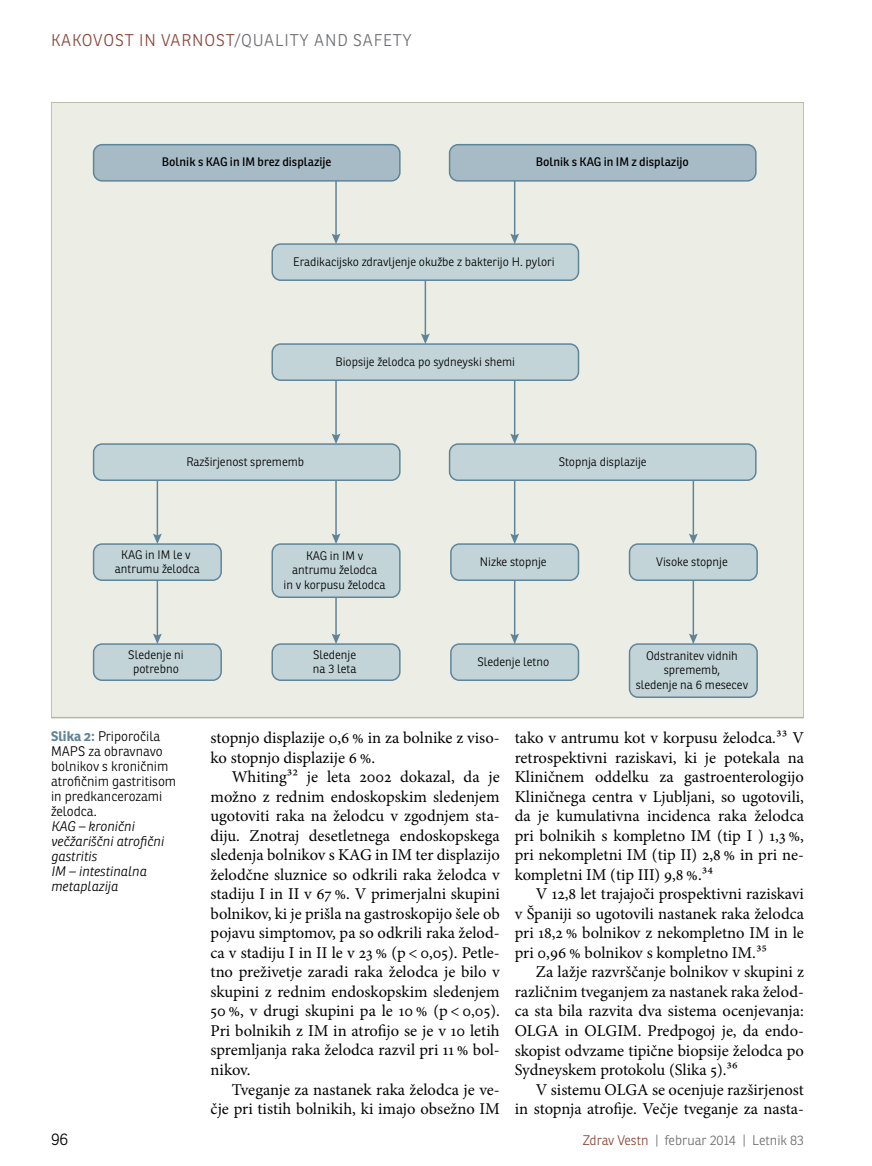
<style>
.page{position:relative;width:872px;height:1166px;background:#fff}
.page>*{position:absolute;margin:0;border:0;box-sizing:border-box;transform-origin:0 0}
.t1{font:16.5px/19.5px "Minion Pro";color:#000}
.t2{font:300 16.5px "Ronnia";color:#6d6e71}
.t3{font:300 16.5px "Ronnia";letter-spacing:.05em;color:#8a4638}
.t4{font:300 16.5px "Ronnia";color:#000}
.t5{font:300 13.5px/15px "Ronnia";color:#000}
.t6{font:italic 300 13.5px/15px "Ronnia";color:#000}
.t7{font:300 13.5px "Ronnia";color:#6d6e71}
.t8{font:300 12px/14.4px "Ronnia";color:#000;text-align:center}
.t9{font:12px "Ronnia";color:#000}
.s1{color:#8a4638}
.s2{font-weight:700;color:#5f8498}
.s3{font-family:"Ronnia";font-weight:700;font-size:15px;color:#fff}
</style>
<div class="page">
<div style="left:51px;top:102px;width:753px;height:615px;background:#ecede5"></div>
<div style="left:94px;top:145px;width:306px;height:36px;background:#a7bbc7;border-radius:9px"></div>
<div style="left:93px;top:144px;width:307px;height:37px;border:1px solid #5f8498;border-radius:9px"></div>
<div style="left:449px;top:145px;width:307px;height:36px;background:#a7bbc7;border-radius:9px"></div>
<div style="left:449px;top:144px;width:307px;height:37px;border:1px solid #5f8498;border-radius:9px"></div>
<div style="left:94px;top:444px;width:306px;height:36px;background:#c3d4d8;border-radius:9px"></div>
<div style="left:93px;top:443px;width:307px;height:38px;border:1px solid #5f8498;border-radius:9px"></div>
<div style="left:449px;top:444px;width:307px;height:36px;background:#c3d4d8;border-radius:9px"></div>
<div style="left:449px;top:443px;width:307px;height:38px;border:1px solid #5f8498;border-radius:9px"></div>
<div style="left:272px;top:244px;width:306px;height:36px;background:#c3d4d8;border-radius:9px"></div>
<div style="left:271px;top:243px;width:308px;height:38px;border:1px solid #5f8498;border-radius:9px"></div>
<div style="left:272px;top:344px;width:306px;height:36px;background:#c3d4d8;border-radius:9px"></div>
<div style="left:271px;top:343px;width:308px;height:38px;border:1px solid #5f8498;border-radius:9px"></div>
<div style="left:272px;top:644px;width:128px;height:36px;background:#c3d4d8;border-radius:9px"></div>
<div style="left:271px;top:643px;width:129px;height:37px;border:1px solid #5f8498;border-radius:9px"></div>
<div style="left:451px;top:644px;width:127px;height:36px;background:#c3d4d8;border-radius:9px"></div>
<div style="left:450px;top:643px;width:129px;height:37px;border:1px solid #5f8498;border-radius:9px"></div>
<div style="left:629px;top:644px;width:128px;height:53px;background:#c3d4d8;border-radius:9px"></div>
<div style="left:629px;top:643px;width:129px;height:54px;border:1px solid #5f8498;border-radius:9px"></div>
<div style="left:94px;top:644px;width:127px;height:36px;background:#c3d4d8;border-radius:9px"></div>
<div style="left:93px;top:643px;width:129px;height:37px;border:1px solid #5f8498;border-radius:9px"></div>
<div style="left:272px;top:544px;width:128px;height:53px;background:#c3d4d8;border-radius:9px"></div>
<div style="left:271px;top:543px;width:129px;height:55px;border:1px solid #5f8498;border-radius:9px"></div>
<div style="left:451px;top:544px;width:127px;height:36px;background:#c3d4d8;border-radius:9px"></div>
<div style="left:450px;top:543px;width:129px;height:38px;border:1px solid #5f8498;border-radius:9px"></div>
<div style="left:629px;top:544px;width:128px;height:36px;background:#c3d4d8;border-radius:9px"></div>
<div style="left:629px;top:543px;width:129px;height:38px;border:1px solid #5f8498;border-radius:9px"></div>
<div style="left:94px;top:544px;width:127px;height:36px;background:#c3d4d8;border-radius:9px"></div>
<div style="left:93px;top:543px;width:129px;height:38px;border:1px solid #5f8498;border-radius:9px"></div>
<hr style="left:335px;top:180px;width:2px;height:57px;background:#5f8498">
<svg style="left:331px;top:233px;width:9px;height:11px"></svg>
<hr style="left:514px;top:180px;width:1px;height:57px;background:#5f8498">
<svg style="left:510px;top:233px;width:9px;height:11px"></svg>
<hr style="left:424px;top:280px;width:2px;height:57px;background:#5f8498">
<svg style="left:421px;top:333px;width:9px;height:11px"></svg>
<hr style="left:157px;top:480px;width:1px;height:57px;background:#5f8498">
<svg style="left:153px;top:533px;width:9px;height:11px"></svg>
<hr style="left:335px;top:480px;width:2px;height:57px;background:#5f8498">
<svg style="left:331px;top:533px;width:9px;height:11px"></svg>
<hr style="left:514px;top:480px;width:1px;height:57px;background:#5f8498">
<svg style="left:510px;top:533px;width:9px;height:11px"></svg>
<hr style="left:692px;top:480px;width:2px;height:57px;background:#5f8498">
<svg style="left:689px;top:533px;width:8px;height:11px"></svg>
<hr style="left:157px;top:580px;width:1px;height:56px;background:#5f8498">
<svg style="left:153px;top:633px;width:9px;height:11px"></svg>
<hr style="left:335px;top:597px;width:2px;height:39px;background:#5f8498">
<svg style="left:331px;top:633px;width:9px;height:11px"></svg>
<hr style="left:514px;top:580px;width:1px;height:56px;background:#5f8498">
<svg style="left:510px;top:633px;width:9px;height:11px"></svg>
<hr style="left:692px;top:580px;width:2px;height:56px;background:#5f8498">
<svg style="left:689px;top:633px;width:8px;height:11px"></svg>
<hr style="left:335px;top:380px;width:2px;height:57px;background:#5f8498">
<svg style="left:331px;top:433px;width:9px;height:11px"></svg>
<hr style="left:514px;top:380px;width:1px;height:57px;background:#5f8498">
<svg style="left:510px;top:433px;width:9px;height:11px"></svg>
<p class="t3" style="left:51px;top:30px;width:122px">Kakovost in varn</p>
<p class="t2" style="left:204px;top:30px;width:59px"><span class="s1">ost</span>/Quality</p>
<p class="t2" style="left:314px;top:30px;width:12px">and</p>
<p class="t2" style="left:353px;top:30px;width:11px">safety</p>
<p class="t9" style="left:162px;top:155px;width:171px">Bolnik s KAG in IM brez displazije</p>
<p class="t9" style="left:536px;top:155px;width:154px">Bolnik s KAG in IM z displazijo</p>
<p class="t8" style="left:293px;top:254px;width:263px">Eradikacijsko zdravljenje okužbe z bakterijo H. pylori</p>
<p class="t8" style="left:335px;top:354px;width:181px">Biopsije želodca po sydneyski shemi</p>
<p class="t8" style="left:186px;top:454px;width:119px">Razširjenost sprememb</p>
<p class="t8" style="left:559px;top:454px;width:89px">Stopnja displazije</p>
<p class="t8" style="left:115px;top:547px;width:87px">KAG in IM le v antrumu želodca</p>
<p class="t8" style="left:283px;top:548px;width:104px">KAG in IM v antrumu želodca<br>in v korpusu želodca</p>
<p class="t8" style="left:480px;top:554px;width:68px">Nizke stopnje</p>
<p class="t8" style="left:656px;top:554px;width:73px">Visoke stopnje</p>
<p class="t8" style="left:128px;top:647px;width:57px">Sledenje ni potrebno</p>
<p class="t5" style="left:51px;top:728px;width:127px"><span class="s2">Slika 2:</span> Priporočila<br>MAPS za obravnavo bolnikov s kroničnim atrofičnim gastritisom in predkancerozami želodca.</p>
<p class="t6" style="left:51px;top:818px;width:114px">KAG – kronični večžariščni atrofični gastritis<br>IM – intestinalna metaplazija</p>
<p class="t8" style="left:313px;top:647px;width:45px;text-align:left">Sledenje na 3 leta</p>
<p class="t8" style="left:477px;top:654px;width:73px">Sledenje letno</p>
<p class="t8" style="left:635px;top:648px;width:114px">Odstranitev vidnih sprememb,<br>sledenje na 6 mesecev</p>
<p class="t1" style="left:210px;top:728px;width:291px">stopnjo displazije 0,6 % in za bolnike z viso&shy;ko stopnjo displazije 6 %.</p>
<p class="t1" style="left:210px;top:767px;width:291px;text-align:justify;text-indent:21px">Whiting32 je leta 2002 dokazal, da je možno z rednim endoskopskim sledenjem ugotoviti raka na želodcu v zgodnjem sta&shy;diju. Znotraj desetletnega endoskopskega sledenja bolnikov s KAG in IM ter displazijo želodčne sluznice so odkrili raka želodca v stadiju I in II v 67 %. V primerjalni skupini bolnikov, ki je prišla na gastroskopijo šele ob pojavu simptomov, pa so odkrili raka želod&shy;ca v stadiju I in II le v 23 % (p &lt; 0,05). Petle&shy;tno preživetje zaradi raka želodca je bilo v skupini z rednim endoskopskim sledenjem 50 %, v drugi skupini pa le 10 % (p &lt; 0,05).<br>Pri bolnikih z IM in atrofijo se je v 10 letih spremljanja raka želodca razvil pri 11 % bol&shy;nikov.</p>
<p class="t1" style="left:210px;top:1079px;width:291px;text-align:right">Tveganje za nastanek raka želodca je ve&shy;čje pri tistih bolnikih, ki imajo obsežno IM</p>
<p class="t1" style="left:515px;top:728px;width:355px">tako v antrumu kot v korpusu želodca.33 V<span class="s3">Priporočil</span></p>
<p class="t1" style="left:515px;top:747px;width:291px">retrospektivni raziskavi, ki je potekala na</p>
<p class="t1" style="left:515px;top:767px;width:291px">Kliničnem oddelku za gastroenterologijo</p>
<p class="t1" style="left:515px;top:786px;width:358px">Kliničnega centra v Ljubljani, so ugotovili,<span class="s3">bolnikov s</span></p>
<p class="t1" style="left:515px;top:806px;width:291px">da je kumulativna incidenca raka želodca</p>
<p class="t1" style="left:515px;top:825px;width:291px">pri bolnikih s kompletno IM (tip I ) 1,3 %,</p>
<p class="t1" style="left:515px;top:845px;width:291px">pri nekompletni IM (tip II) 2,8 % in pri ne-</p>
<p class="t1" style="left:515px;top:864px;width:200px">kompletni IM (tip III) 9,8 %.34</p>
<p class="t1" style="left:536px;top:884px;width:269px">V 12,8 let trajajoči prospektivni raziskavi</p>
<p class="t1" style="left:515px;top:903px;width:291px">v Španiji so ugotovili nastanek raka želodca</p>
<p class="t1" style="left:515px;top:923px;width:291px">pri 18,2 % bolnikov z nekompletno IM in le</p>
<p class="t1" style="left:515px;top:942px;width:254px">pri 0,96 % bolnikov s kompletno IM.35</p>
<p class="t1" style="left:536px;top:962px;width:269px">Za lažje razvrščanje bolnikov v skupini z</p>
<p class="t1" style="left:515px;top:981px;width:291px">različnim tveganjem za nastanek raka želod-</p>
<p class="t1" style="left:515px;top:1001px;width:291px">ca sta bila razvita dva sistema ocenjevanja:</p>
<p class="t1" style="left:515px;top:1020px;width:291px">OLGA in OLGIM. Predpogoj je, da endo-</p>
<p class="t1" style="left:515px;top:1040px;width:291px">skopist odvzame tipične biopsije želodca po</p>
<p class="t1" style="left:515px;top:1059px;width:224px">Sydneyskem protokolu (Slika 5).36</p>
<p class="t1" style="left:536px;top:1079px;width:269px">V sistemu OLGA se ocenjuje razširjenost</p>
<p class="t1" style="left:515px;top:1098px;width:291px">in stopnja atrofije. Večje tveganje za nasta-</p>
<p class="t4" style="left:51px;top:1128px;width:19px">96</p>
<p class="t7" style="left:583px;top:1131px;width:223px"><span class="s1">Zdrav Vestn</span> | februar 2014 | Letnik 83</p>
</div>
